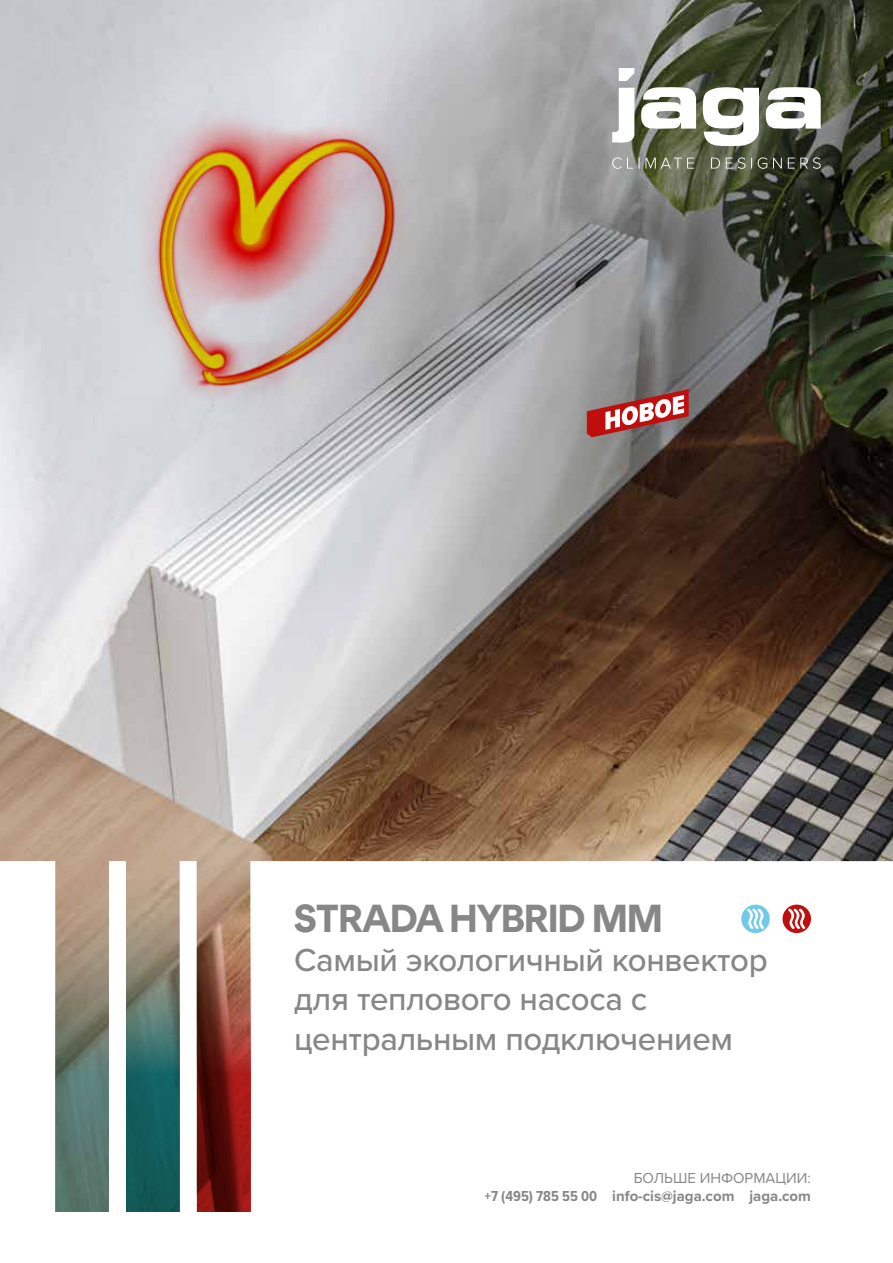
<style>
.page{position:relative;width:893px;height:1263px;background:#fff}
.page>*{position:absolute;margin:0;border:0;box-sizing:border-box;transform-origin:0 0}
.t1{font:700 39px "Rund Display";color:#878787}
.t2{font:500 33px/39px "Proxima Nova";letter-spacing:-.01em;color:#878787}
.t3{font:700 15px/18px "Proxima Nova";color:#878787;text-align:right}
.s1{font-weight:400}
.s2{font-family:"Proxima Nova Cond"}
</style>
<div class="page">
<img style="left:0;top:0;width:893px;height:1212px">
<svg style="left:197px;top:861px;width:53px;height:351px"></svg>
<svg style="left:55px;top:861px;width:54px;height:351px"></svg>
<svg style="left:126px;top:861px;width:54px;height:351px"></svg>
<svg style="left:782px;top:904px;width:29px;height:29px"></svg>
<svg style="left:741px;top:904px;width:29px;height:29px"></svg>
<svg style="left:612px;top:68px;width:209px;height:101px"></svg>
<svg style="left:587px;top:389px;width:102px;height:48px"></svg>
<div style="left:660px;top:403px;width:6px;height:11px;background:#c00d0e;border-radius:50%"></div>
<img style="left:0;top:51px;width:563px;height:469px">
<p class="t1" style="left:294px;top:896px;width:370px">STRADA HYBRID MM</p>
<p class="t2" style="left:294px;top:940px;width:475px">Самый экологичный конвектор для теплового насоса с центральным подключением</p>
<p class="t3" style="left:484px;top:1168px;width:328px"><span class="s1">БОЛЬШЕ ИНФОРМАЦИИ:<br></span><span class="s2">+7 (495) 785 55 00</span> info-cis@jaga.com jaga.com</p>
</div>
